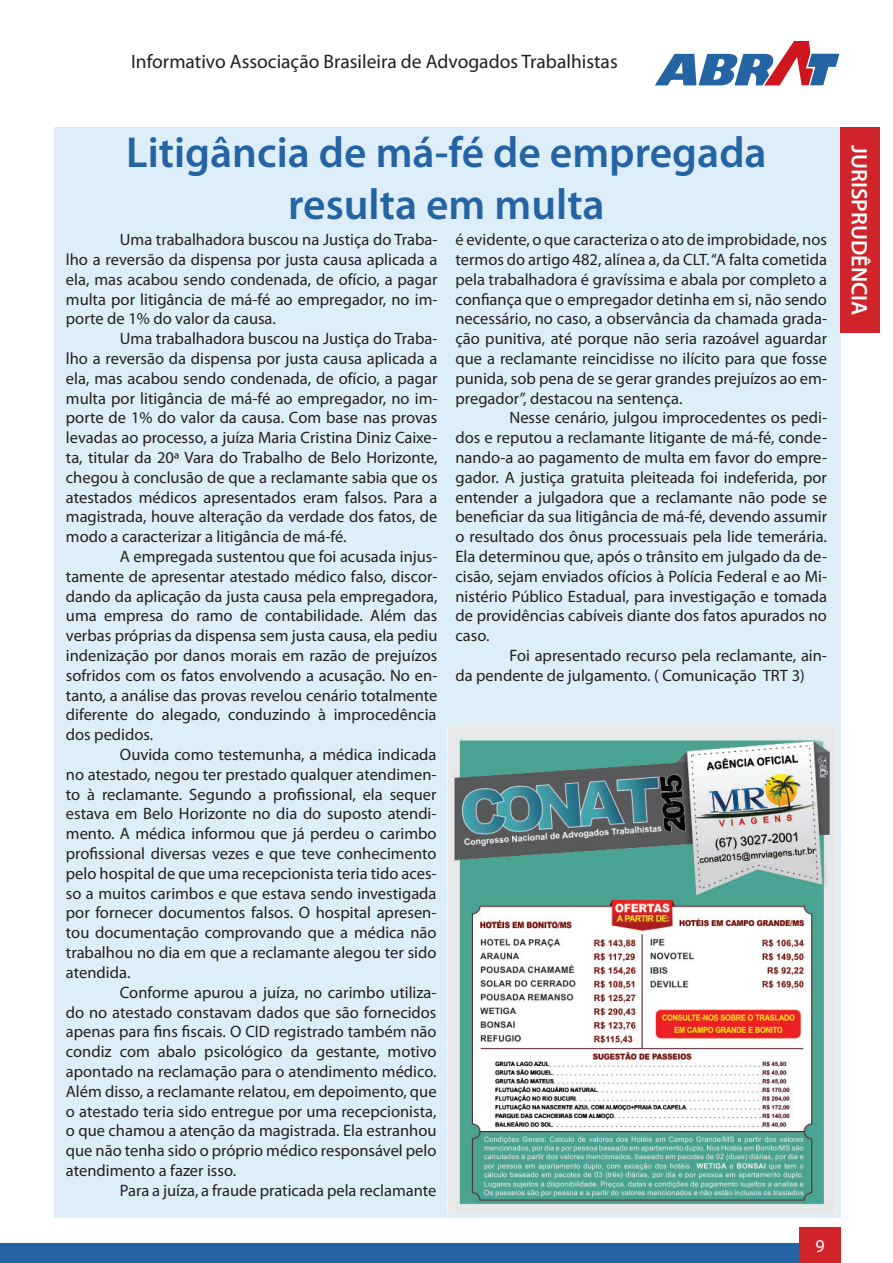
<style>
.page{position:relative;width:893px;height:1263px;background:#fff}
.page>*{position:absolute;margin:0;border:0;box-sizing:border-box;transform-origin:0 0}
.t1{font:600 43.5px/52.2px "Myriad Pro";color:#2564a3;text-align:center}
.t2{font:600 22.5px "Myriad Pro";color:#fff}
.t3{font:19.5px "Myriad Pro";color:#231f20}
.t4{font:18px "Myriad Pro";color:#fff}
.t5{font:16.5px/19.8px "Myriad Pro";color:#231f20;text-align:justify}
</style>
<div class="page">
<svg style="left:655px;top:41px;width:185px;height:45px"></svg>
<div style="left:0;top:1243px;width:840px;height:20px;background:#2564a3"></div>
<div style="left:799px;top:1227px;width:41px;height:36px;background:#d1232a"></div>
<div style="left:54px;top:128px;width:786px;height:1090px;background:#deeef9"></div>
<div style="left:840px;top:128px;width:40px;height:205px;background:#d1232a"></div>
<img style="left:447px;top:726px;width:389px;height:487px">
<p class="t3" style="left:131px;top:50px;width:488px">Informativo Associação Brasileira de Advogados Trabalhistas</p>
<h1 class="t1" style="left:126px;top:125px;width:642px">Litigância de má-fé de empregada resulta em multa</h1>
<h2 class="t2" style="left:874px;top:145px;width:172px;rotate:90deg">JURISPRUDÊNCIA</h2>
<p class="t5" style="left:66px;top:229px;width:373px;text-indent:54px">Uma trabalhadora buscou na Justiça do Traba&shy;lho a reversão da dispensa por justa causa aplicada a ela, mas acabou sendo condenada, de ofício, a pagar multa por litigância de má-fé ao empregador, no im&shy;porte de 1% do valor da causa.</p>
<p class="t5" style="left:66px;top:328px;width:373px;text-indent:54px">Uma trabalhadora buscou na Justiça do Traba&shy;lho a reversão da dispensa por justa causa aplicada a ela, mas acabou sendo condenada, de ofício, a pagar multa por litigância de má-fé ao empregador, no im&shy;porte de 1% do valor da causa. Com base nas provas levadas ao processo, a juíza Maria Cristina Diniz Caixe&shy;ta, titular da 20ª Vara do Trabalho de Belo Horizonte, chegou à conclusão de que a reclamante sabia que os atestados médicos apresentados eram falsos. Para a magistrada, houve alteração da verdade dos fatos, de modo a caracterizar a litigância de má-fé.</p>
<p class="t5" style="left:66px;top:546px;width:373px;text-indent:54px">A empregada sustentou que foi acusada injus&shy;tamente de apresentar atestado médico falso, discor&shy;dando da aplicação da justa causa pela empregadora, uma empresa do ramo de contabilidade. Além das verbas próprias da dispensa sem justa causa, ela pediu indenização por danos morais em razão de prejuízos sofridos com os fatos envolvendo a acusação. No en&shy;tanto, a análise das provas revelou cenário totalmente diferente do alegado, conduzindo à improcedência dos pedidos.</p>
<p class="t5" style="left:66px;top:744px;width:372px;text-indent:54px">Ouvida como testemunha, a médica indicada no atestado, negou ter prestado qualquer atendimen&shy;to à reclamante. Segundo a profissional, ela sequer estava em Belo Horizonte no dia do suposto atendi&shy;mento. A médica informou que já perdeu o carimbo profissional diversas vezes e que teve conhecimento pelo hospital de que uma recepcionista teria tido aces&shy;so a muitos carimbos e que estava sendo investigada por fornecer documentos falsos. O hospital apresen&shy;tou documentação comprovando que a médica não trabalhou no dia em que a reclamante alegou ter sido atendida.</p>
<p class="t5" style="left:66px;top:982px;width:372px;text-indent:54px">Conforme apurou a juíza, no carimbo utiliza&shy;do no atestado constavam dados que são fornecidos apenas para fins fiscais. O CID registrado também não condiz com abalo psicológico da gestante, motivo apontado na reclamação para o atendimento médico.<br>Além disso, a reclamante relatou, em depoimento, que o atestado teria sido entregue por uma recepcionista, o que chamou a atenção da magistrada. Ela estranhou que não tenha sido o próprio médico responsável pelo atendimento a fazer isso.</p>
<p class="t5" style="left:120px;top:1180px;width:318px">Para a juíza, a fraude praticada pela reclamante</p>
<p class="t5" style="left:455px;top:229px;width:373px">é evidente, o que caracteriza o ato de improbidade, nos termos do artigo 482, alínea a, da CLT. “A falta cometida pela trabalhadora é gravíssima e abala por completo a confiança que o empregador detinha em si, não sendo necessário, no caso, a observância da chamada grada&shy;ção punitiva, até porque não seria razoável aguardar que a reclamante reincidisse no ilícito para que fosse punida, sob pena de se gerar grandes prejuízos ao em&shy;pregador”, destacou na sentença.</p>
<p class="t5" style="left:455px;top:408px;width:373px;text-indent:54px">Nesse cenário, julgou improcedentes os pedi&shy;dos e reputou a reclamante litigante de má-fé, conde&shy;nando-a ao pagamento de multa em favor do empre&shy;gador. A justiça gratuita pleiteada foi indeferida, por entender a julgadora que a reclamante não pode se beneficiar da sua litigância de má-fé, devendo assumir o resultado dos ônus processuais pela lide temerária.<br>Ela determinou que, após o trânsito em julgado da de&shy;cisão, sejam enviados ofícios à Polícia Federal e ao Mi&shy;nistério Público Estadual, para investigação e tomada de providências cabíveis diante dos fatos apurados no caso.</p>
<p class="t5" style="left:455px;top:645px;width:373px;text-indent:54px">Foi apresentado recurso pela reclamante, ain&shy;da pendente de julgamento. ( Comunicação TRT 3)</p>
<p class="t4" style="left:815px;top:1235px;width:11px">9</p>
</div>
